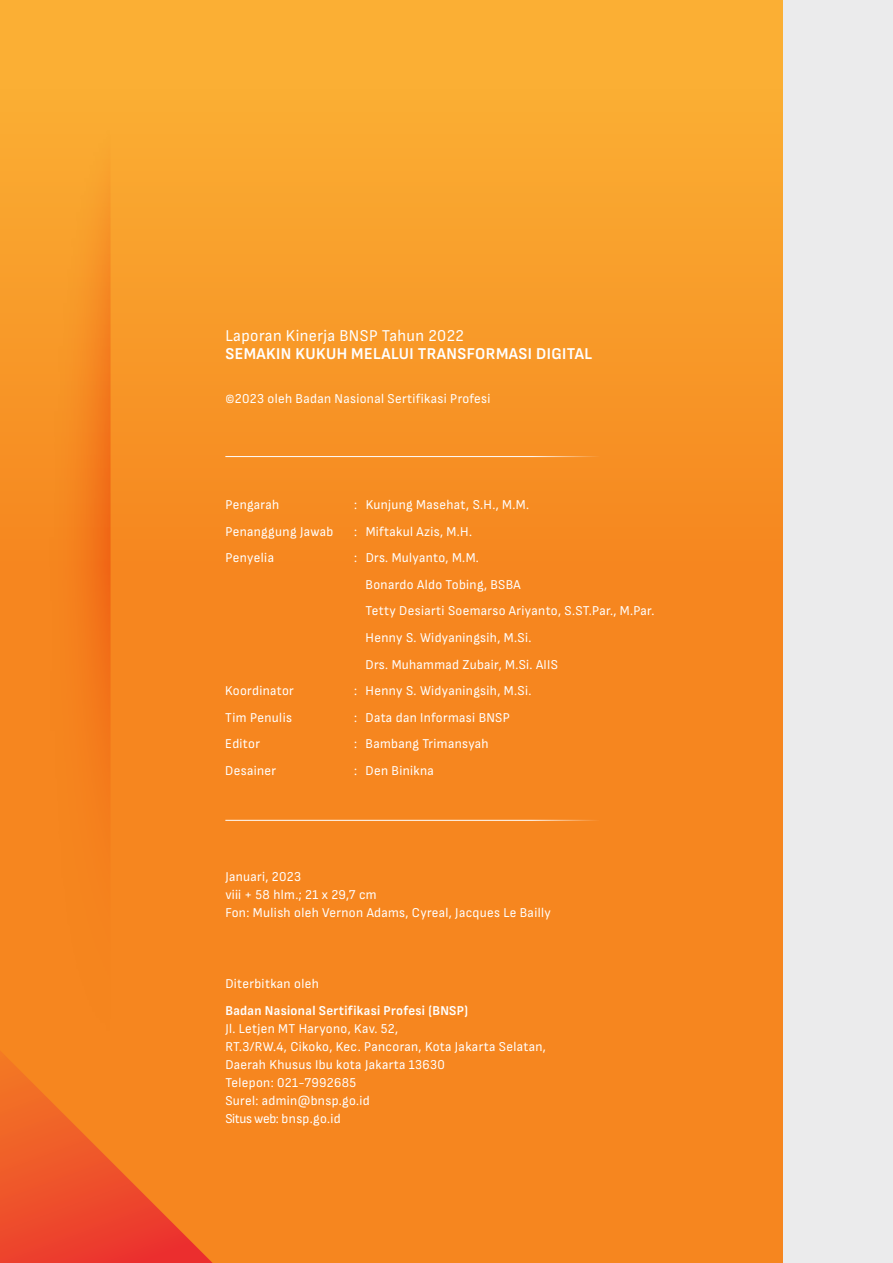
<style>
.page{position:relative;width:893px;height:1263px;background:#ebebec}
.page>*{position:absolute;margin:0;border:0;box-sizing:border-box;transform-origin:0 0}
.t1{font:700 semi-condensed 16.5px "Sofia Sans";letter-spacing:.025em;color:#fff}
.t2{font:semi-condensed 16.5px "Sofia Sans";letter-spacing:.025em;color:#fff}
.t3{font:semi-condensed 13.5px/18px "Sofia Sans";letter-spacing:.025em;color:#fff}
.t4{font:700 semi-condensed 13.5px "Sofia Sans";letter-spacing:.025em;color:#fff}
</style>
<div class="page">
<div style="left:0;top:0;width:782px;height:1263px;background:#f6861f"></div>
<div style="left:0;top:0;width:782px;height:562px;background:linear-gradient(to bottom,#fbb436,#f6871f)"></div>
<svg style="left:47px;top:128px;width:64px;height:680px"></svg>
<svg style="left:0;top:1051px;width:213px;height:212px"></svg>
<hr style="left:225px;top:456px;width:375px;height:1px;background:#fff">
<hr style="left:225px;top:820px;width:375px;height:1px;background:#fff">
<p class="t2" style="left:225px;top:326px;width:240px">Laporan Kinerja BNSP Tahun 2022</p>
<p class="t1" style="left:225px;top:344px;width:368px">SEMAKIN KUKUH MELALUI TRANSFORMASI DIGITAL</p>
<p class="t3" style="left:225px;top:390px;width:267px">©2023 oleh Badan Nasional Sertifikasi Profesi</p>
<p class="t3" style="left:225px;top:496px;width:55px">Pengarah</p>
<p class="t3" style="left:354px;top:496px;width:176px">: Kunjung Masehat, S.H., M.M.</p>
<p class="t3" style="left:225px;top:522px;width:109px">Penanggung Jawab</p>
<p class="t3" style="left:354px;top:522px;width:119px">: Miftakul Azis, M.H.</p>
<p class="t3" style="left:225px;top:549px;width:50px">Penyelia</p>
<p class="t3" style="left:366px;top:545px;width:290px;line-height:26.5px;text-indent:-11px">: Drs. Mulyanto, M.M.<br>Bonardo Aldo Tobing, BSBA<br>Tetty Desiarti Soemarso Ariyanto, S.ST.Par., M.Par.<br>Henny S. Widyaningsih, M.Si.<br>Drs. Muhammad Zubair, M.Si. AIIS</p>
<p class="t3" style="left:225px;top:682px;width:70px">Koordinator</p>
<p class="t3" style="left:354px;top:682px;width:179px">: Henny S. Widyaningsih, M.Si.</p>
<p class="t3" style="left:225px;top:708px;width:68px">Tim Penulis</p>
<p class="t3" style="left:354px;top:708px;width:157px">: Data dan Informasi BNSP</p>
<p class="t3" style="left:225px;top:735px;width:36px">Editor</p>
<p class="t3" style="left:354px;top:735px;width:136px">: Bambang Trimansyah</p>
<p class="t3" style="left:225px;top:761px;width:52px">Desainer</p>
<p class="t3" style="left:354px;top:761px;width:81px">: Den Binikna</p>
<p class="t3" style="left:225px;top:867px;width:327px">Januari, 2023<br>viii + 58 hlm.; 21 x 29,7 cm<br>Fon: Mulish oleh Vernon Adams, Cyreal, Jacques Le Bailly</p>
<p class="t3" style="left:225px;top:974px;width:95px">Diterbitkan oleh</p>
<p class="t4" style="left:225px;top:1002px;width:244px">Badan Nasional Sertifikasi Profesi (BNSP)</p>
<p class="t3" style="left:225px;top:1019px;width:322px">Jl. Letjen MT Haryono, Kav. 52,<br>RT.3/RW.4, Cikoko, Kec. Pancoran, Kota Jakarta Selatan,<br>Daerah Khusus Ibu kota Jakarta 13630<br>Telepon: 021-7992685<br>Surel: admin@bnsp.go.id<br>Situs web: bnsp.go.id</p>
</div>
